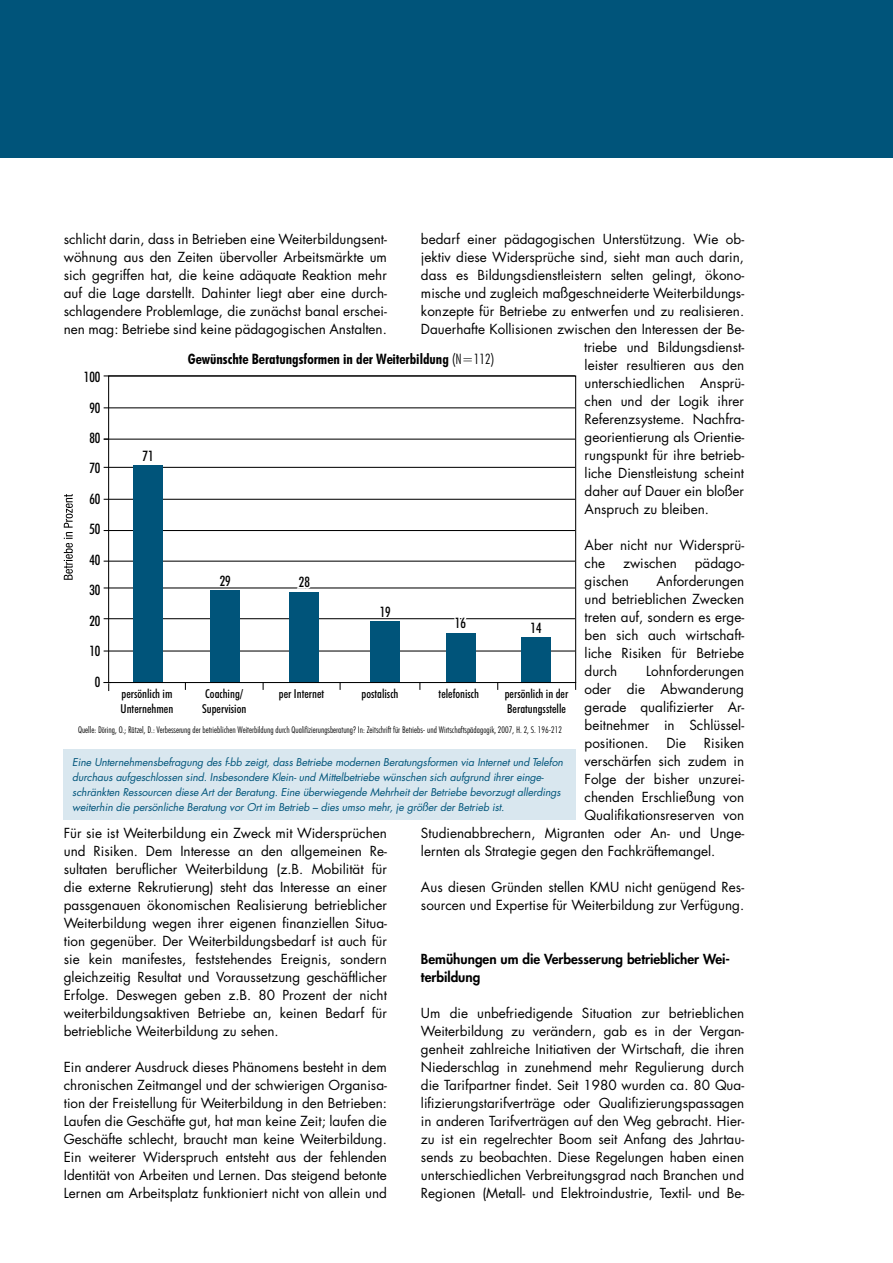
<style>
.page{position:relative;width:893px;height:1263px;background:#fff}
.page>*{position:absolute;margin:0;border:0;box-sizing:border-box;transform-origin:0 0}
.t1{font:700 condensed 14.4px "Futura BT";color:#000}
.t2{font:500 condensed 14.4px/30.5px "Futura BT";color:#000;text-align:right}
.t3{font:13.5px/18px "Futura";color:#000;text-align:justify}
.t4{font:800 13.5px/18px "Futura";color:#000}
.t5{font:500 condensed 12.3px/14.9px "Futura BT";color:#000}
.t6{font:italic 10.5px/15px "Futura";letter-spacing:-.01em;color:#00547a}
.t7{font:300 condensed 9.3px "Futura BT";color:#000}
.s1{font-weight:300}
</style>
<div class="page">
<div style="left:0;top:0;width:893px;height:157px;background:#00547a"></div>
<div style="left:63px;top:749px;width:513px;height:71px;background:#d9e7ef"></div>
<hr style="left:104px;top:530px;width:471px;height:1px;background:#000">
<hr style="left:104px;top:618px;width:471px;height:1px;background:#000">
<hr style="left:104px;top:561px;width:471px;height:1px;background:#000">
<hr style="left:104px;top:587px;width:471px;height:1px;background:#000">
<hr style="left:104px;top:650px;width:471px;height:1px;background:#000">
<hr style="left:104px;top:467px;width:471px;height:1px;background:#000">
<hr style="left:104px;top:499px;width:471px;height:1px;background:#000">
<hr style="left:104px;top:439px;width:471px;height:1px;background:#000">
<hr style="left:104px;top:375px;width:471px;height:1px;background:#000">
<hr style="left:104px;top:407px;width:471px;height:1px;background:#000">
<div style="left:134px;top:465px;width:29px;height:217px;background:#00547a"></div>
<div style="left:211px;top:590px;width:29px;height:92px;background:#00547a"></div>
<div style="left:290px;top:592px;width:29px;height:90px;background:#00547a"></div>
<div style="left:371px;top:621px;width:29px;height:61px;background:#00547a"></div>
<div style="left:446px;top:633px;width:29px;height:49px;background:#00547a"></div>
<div style="left:521px;top:637px;width:30px;height:45px;background:#00547a"></div>
<svg style="left:64px;top:494px;width:9px;height:86px"></svg>
<svg style="left:103px;top:682px;width:8px;height:9px"></svg>
<div style="left:108px;top:375px;width:468px;height:308px;border:1px solid #000"></div>
<svg style="left:295px;top:587px;width:19px;height:2px"></svg>
<svg style="left:453px;top:618px;width:17px;height:2px"></svg>
<p class="t3" style="left:421px;top:230px;width:325px">bedarf einer pädagogischen Unterstützung. Wie ob-</p>
<p class="t3" style="left:421px;top:248px;width:325px">jektiv diese Widersprüche sind, sieht man auch darin,</p>
<p class="t3" style="left:421px;top:266px;width:325px">dass es Bildungsdienstleistern selten gelingt, ökono-</p>
<p class="t3" style="left:421px;top:284px;width:325px">mische und zugleich maßgeschneiderte Weiterbildungs-</p>
<p class="t3" style="left:421px;top:302px;width:325px">konzepte für Betriebe zu entwerfen und zu realisieren.</p>
<p class="t3" style="left:421px;top:319px;width:325px">Dauerhafte Kollisionen zwischen den Interessen der Be-</p>
<p class="t3" style="left:584px;top:337px;width:161px">triebe und Bildungsdienst-</p>
<p class="t3" style="left:585px;top:355px;width:161px">leister resultieren aus den</p>
<p class="t3" style="left:585px;top:373px;width:161px">unterschiedlichen Ansprü-</p>
<p class="t3" style="left:585px;top:391px;width:161px">chen und der Logik ihrer</p>
<p class="t3" style="left:585px;top:409px;width:161px">Referenzsysteme. Nachfra-</p>
<p class="t3" style="left:585px;top:427px;width:161px">georientierung als Orientie-</p>
<p class="t3" style="left:585px;top:445px;width:161px">rungspunkt für ihre betrieb-</p>
<p class="t3" style="left:585px;top:463px;width:161px">liche Dienstleistung scheint</p>
<p class="t3" style="left:585px;top:481px;width:161px">daher auf Dauer ein bloßer</p>
<p class="t3" style="left:585px;top:499px;width:126px">Anspruch zu bleiben.</p>
<p class="t3" style="left:585px;top:535px;width:161px">Aber nicht nur Widersprü&shy;che</p>
<p class="t3" style="left:64px;top:230px;width:325px">schlicht darin, dass in Betrieben eine Weiterbildungsent&shy;wöhnung aus den Zeiten übervoller Arbeitsmärkte um sich gegriffen hat, die keine adäquate Reaktion mehr auf die Lage darstellt. Dahinter liegt aber eine durch&shy;schlagendere Problemlage, die zunächst banal erschei&shy;nen mag: Betriebe sind keine pädagogischen Anstalten.</p>
<p class="t1" style="left:188px;top:350px;width:308px">Gewünschte Beratungsformen in der Weiterbildung <span class="s1">(N=112)</span></p>
<p class="t2" style="left:84px;top:362px;width:18px">100<br>90<br>80<br>70<br>60<br>50<br>40<br>30<br>20<br>10<br>0</p>
<p class="t2" style="left:143px;top:440px;width:13px">71</p>
<p class="t3" style="left:623px;top:553px;width:55px">zwischen</p>
<p class="t3" style="left:695px;top:553px;width:51px">pädago-</p>
<p class="t3" style="left:585px;top:571px;width:46px">gischen</p>
<p class="t3" style="left:585px;top:571px;width:161px;text-indent:72px">Anforderungen und betrieblichen Zwecken treten auf, sondern es erge&shy;ben sich auch wirtschaft&shy;liche Risiken für Betriebe durch</p>
<p class="t2" style="left:220px;top:565px;width:13px">29</p>
<p class="t2" style="left:299px;top:567px;width:13px">28</p>
<p class="t2" style="left:380px;top:596px;width:13px">19</p>
<p class="t2" style="left:455px;top:608px;width:13px">16</p>
<p class="t2" style="left:531px;top:612px;width:13px">14</p>
<p class="t3" style="left:585px;top:661px;width:161px;text-indent:62px">Lohnforderungen oder die Abwanderung gerade qualifizierter Ar&shy;beitnehmer in Schlüssel&shy;positionen.</p>
<p class="t5" style="left:121px;top:686px;width:54px">persönlich im<br>Unternehmen</p>
<p class="t5" style="left:202px;top:686px;width:46px">Coaching/<br>Supervision</p>
<p class="t5" style="left:279px;top:686px;width:47px">per Internet</p>
<p class="t5" style="left:362px;top:686px;width:38px">postalisch</p>
<p class="t5" style="left:439px;top:686px;width:42px">telefonisch</p>
<p class="t5" style="left:505px;top:686px;width:65px">persönlich in der<br>Beratungsstelle</p>
<p class="t7" style="left:78px;top:724px;width:485px">Quelle: Döring, O.; Rätzel, D.: Verbesserung der betrieblichen Weiterbildung durch Qualifizierungsberatung? In: Zeitschrift für Betriebs- und Wirtschaftspädagogik, 2007, H. 2, S. 196-212</p>
<p class="t3" style="left:666px;top:733px;width:21px">Die</p>
<p class="t3" style="left:704px;top:733px;width:42px">Risiken</p>
<p class="t3" style="left:585px;top:751px;width:161px">verschärfen sich zudem in</p>
<p class="t3" style="left:585px;top:769px;width:161px">Folge der bisher unzurei-</p>
<p class="t3" style="left:585px;top:787px;width:161px">chenden Erschließung von</p>
<p class="t3" style="left:585px;top:805px;width:161px">Qualifikationsreserven von</p>
<p class="t3" style="left:421px;top:823px;width:325px">Studienabbrechern, Migranten oder An- und Unge-</p>
<p class="t3" style="left:421px;top:841px;width:296px">lernten als Strategie gegen den Fachkräftemangel.</p>
<p class="t3" style="left:421px;top:877px;width:325px">Aus diesen Gründen stellen KMU nicht genügend Res&shy;sourcen und Expertise für Weiterbildung zur Verfügung.</p>
<p class="t4" style="left:421px;top:949px;width:311px">Bemühungen um die Verbesserung betrieblicher Wei&shy;terbildung</p>
<p class="t3" style="left:421px;top:1003px;width:325px">Um die unbefriedigende Situation zur betrieblichen Weiterbildung zu verändern, gab es in der Vergan&shy;genheit zahlreiche Initiativen der Wirtschaft, die ihren Niederschlag in zunehmend mehr Regulierung durch die Tarifpartner findet. Seit 1980 wurden ca. 80 Qua&shy;lifizierungstarifverträge oder Qualifizierungspassagen in anderen Tarifverträgen auf den Weg gebracht. Hier&shy;zu ist ein regelrechter Boom seit Anfang des Jahrtau&shy;sends zu beobachten. Diese Regelungen haben einen unterschiedlichen Verbreitungsgrad nach Branchen und Regionen (Metall- und Elektroindustrie, Textil- und Be-</p>
<p class="t6" style="left:72px;top:755px;width:492px">Eine Unternehmensbefragung des f-bb zeigt, dass Betriebe modernen Beratungsformen via Internet und Telefon durchaus aufgeschlossen sind. Insbesondere Klein- und Mittelbetriebe wünschen sich aufgrund ihrer einge&shy;schränkten Ressourcen diese Art der Beratung. Eine überwiegende Mehrheit der Betriebe bevorzugt allerdings weiterhin die persönliche Beratung vor Ort im Betrieb – dies umso mehr, je größer der Betrieb ist.</p>
<p class="t3" style="left:64px;top:824px;width:325px">Für sie ist Weiterbildung ein Zweck mit Widersprüchen und Risiken. Dem Interesse an den allgemeinen Re&shy;sultaten beruflicher Weiterbildung (z.B. Mobilität für die externe Rekrutierung) steht das Interesse an einer passgenauen ökonomischen Realisierung betrieblicher Weiterbildung wegen ihrer eigenen finanziellen Situa&shy;tion gegenüber. Der Weiterbildungsbedarf ist auch für sie kein manifestes, feststehendes Ereignis, sondern gleichzeitig Resultat und Voraussetzung geschäftlicher Erfolge. Deswegen geben z.B. 80 Prozent der nicht weiterbildungsaktiven Betriebe an, keinen Bedarf für betriebliche Weiterbildung zu sehen.</p>
<p class="t3" style="left:64px;top:1058px;width:325px">Ein anderer Ausdruck dieses Phänomens besteht in dem chronischen Zeitmangel und der schwierigen Organisa&shy;tion der Freistellung für Weiterbildung in den Betrieben:<br>Laufen die Geschäfte gut, hat man keine Zeit; laufen die Geschäfte schlecht, braucht man keine Weiterbildung.<br>Ein weiterer Widerspruch entsteht aus der fehlenden Identität von Arbeiten und Lernen. Das steigend betonte Lernen am Arbeitsplatz funktioniert nicht von allein und</p>
</div>
